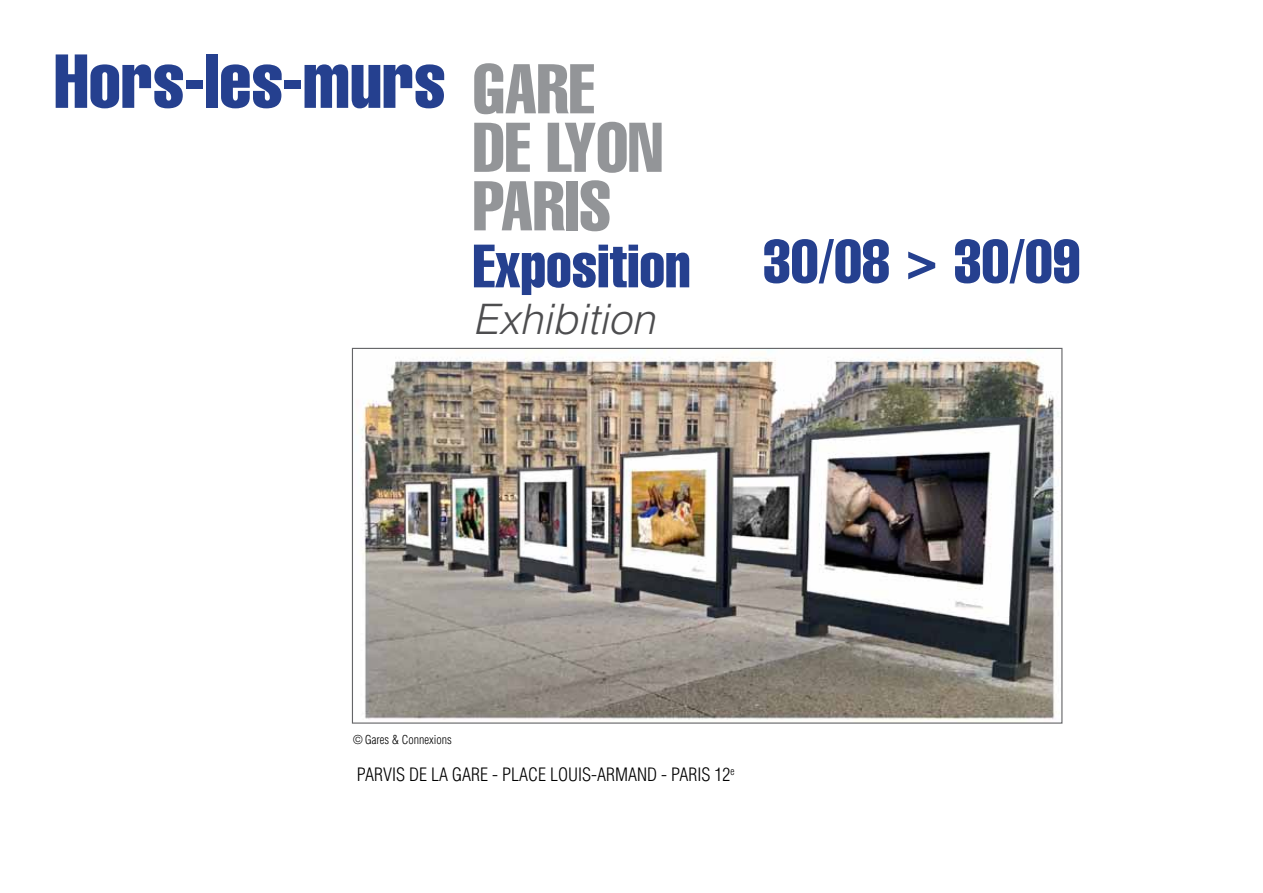
<style>
.page{position:relative;width:1263px;height:893px;background:#fff}
.page>*{position:absolute;margin:0;border:0;box-sizing:border-box;transform-origin:0 0}
.t1{font:75px "Helvetica LT Std Comp";color:#25408f}
.t2{font:69px/58.5px "Helvetica LT Std Comp";color:#939598}
.t3{font:60px "Helvetica LT Std Comp";color:#25408f}
.t4{font:italic 300 42px "Helvetica LT Std";color:#4d4d4f}
.t5{font:300 condensed 18px "Helvetica LT Std";color:#000}
.t6{font:300 condensed 12px "Helvetica LT Std";color:#000}
</style>
<div class="page">
<img style="left:361px;top:350px;width:699px;height:372px">
<h1 class="t1" style="left:54px;top:34px;width:393px">Hors-les-murs</h1>
<h2 class="t2" style="left:473px;top:59px;width:191px">GARE<br>DE LYON<br>PARIS</h2>
<h3 class="t3" style="left:473px;top:228px;width:219px">Exposition</h3>
<h3 class="t4" style="left:473px;top:293px;width:184px">Exhibition</h3>
<h3 class="t3" style="left:763px;top:223px;width:319px">30/08 &gt; 30/09</h3>
<p class="t6" style="left:353px;top:732px;width:100px">© GARES &amp; CONNEXIONS</p>
<p class="t5" style="left:357px;top:763px;width:18px">PARVIS</p>
<p class="t5" style="left:409px;top:763px;width:53px">DELAGARE</p>
<p class="t5" style="left:492px;top:763px;width:29px">- PLACE</p>
<p class="t5" style="left:550px;top:763px;width:17px">LOUIS</p>
<p class="t5" style="left:591px;top:763px;width:26px">-ARMAND</p>
<p class="t5" style="left:661px;top:763px;width:27px">- PARIS</p>
<p class="t5" style="left:714px;top:763px;width:22px">12<sup>E</sup></p>
</div>
